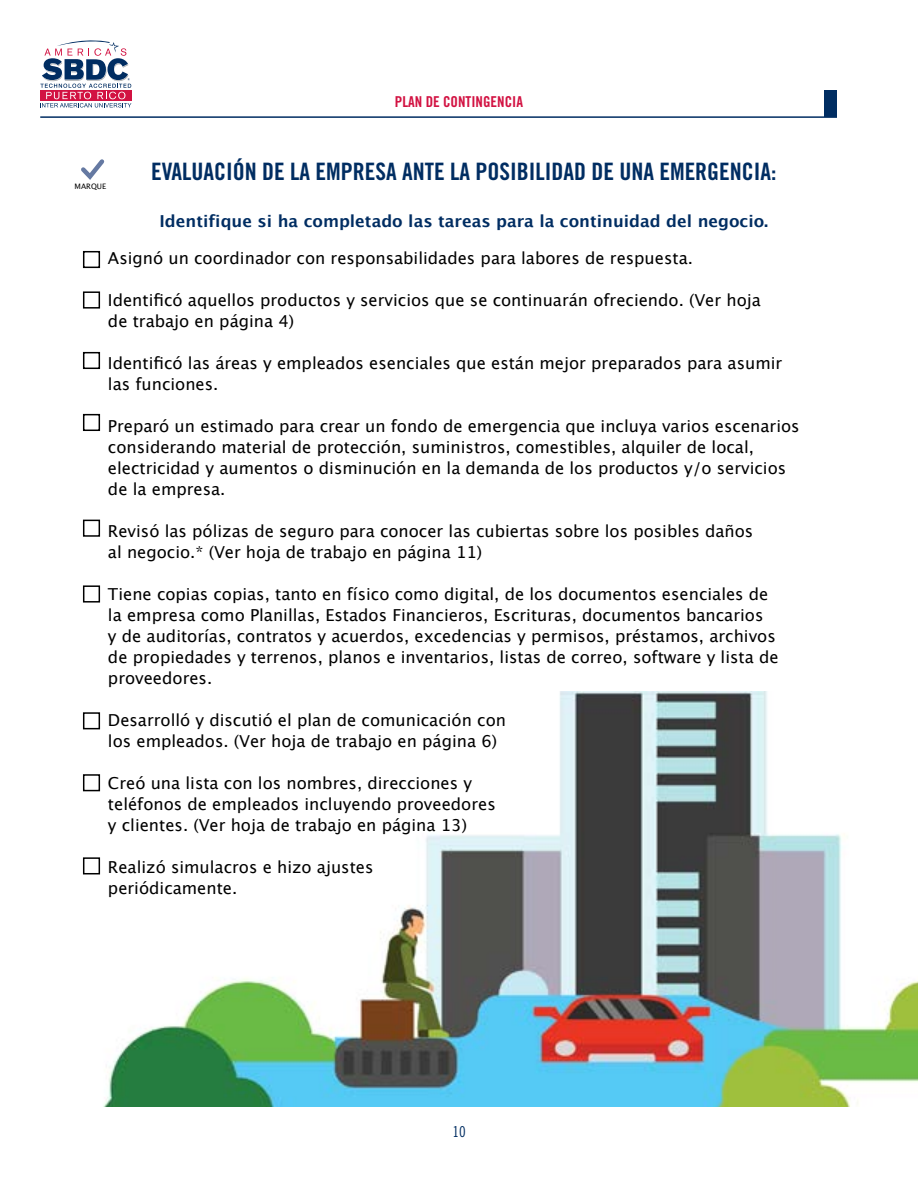
<style>
.page{position:relative;width:918px;height:1188px;background:#fff}
.page>*{position:absolute;margin:0;border:0;box-sizing:border-box;transform-origin:0 0}
.t1{font:24px "Trade Gothic Bold Cond Twenty";color:#002d62}
.t2{font:16.5px/21px "Lucida Grande";color:#000}
.t3{font:700 16.5px "Lucida Grande";color:#002d62}
.t4{font:15px "Trade Gothic Bold Cond Twenty";color:#d21242}
.t5{font:15px "Trade Gothic Cond Eighteen";color:#002d62}
.t6{font:7.5px "Lucida Grande";color:#000}
</style>
<div class="page">
<div style="left:824px;top:90px;width:13px;height:27px;background:#002d62"></div>
<svg style="left:40px;top:40px;width:91px;height:68px"></svg>
<hr style="left:40px;top:116px;width:797px;height:2px;background:#002d62">
<img style="left:82px;top:692px;width:836px;height:415px">
<svg style="left:81px;top:159px;width:24px;height:21px"></svg>
<div style="left:83px;top:291px;width:17px;height:18px;border:2px solid #000"></div>
<div style="left:83px;top:251px;width:17px;height:17px;border:2px solid #000"></div>
<div style="left:83px;top:352px;width:17px;height:17px;border:2px solid #000"></div>
<div style="left:83px;top:414px;width:17px;height:17px;border:2px solid #000"></div>
<div style="left:83px;top:520px;width:17px;height:17px;border:2px solid #000"></div>
<div style="left:83px;top:585px;width:17px;height:18px;border:2px solid #000"></div>
<div style="left:83px;top:712px;width:17px;height:17px;border:2px solid #000"></div>
<div style="left:83px;top:774px;width:17px;height:17px;border:2px solid #000"></div>
<div style="left:83px;top:857px;width:17px;height:17px;border:2px solid #000"></div>
<p class="t4" style="left:395px;top:93px;width:129px">PLAN DE CONTINGENCIA</p>
<h1 class="t1" style="left:151px;top:157px;width:52px">EVALUACIÓN</h1>
<h1 class="t1" style="left:262px;top:157px;width:66px">DE LA EMPRESA</h1>
<h1 class="t1" style="left:402px;top:157px;width:12px">ANTE</h1>
<h1 class="t1" style="left:450px;top:157px;width:36px">LA POSIBI</h1>
<h1 class="t1" style="left:535px;top:157px;width:20px">LIDAD</h1>
<h1 class="t1" style="left:591px;top:157px;width:80px">DEUNA EMERGENCIA</h1>
<h1 class="t1" style="left:771px;top:157px;width:7px">:</h1>
<p class="t3" style="left:160px;top:208px;width:610px">Identifique si ha completado las tareas para la continuidad del negocio.</p>
<p class="t2" style="left:108px;top:248px;width:587px">Asignó un coordinador con responsabilidades para labores de respuesta.</p>
<p class="t2" style="left:108px;top:290px;width:654px">Identificó aquellos productos y servicios que se continuarán ofreciendo. (Ver hoja de trabajo en página 4)</p>
<p class="t2" style="left:108px;top:353px;width:676px">Identificó las áreas y empleados esenciales que están mejor preparados para asumir las funciones.</p>
<p class="t2" style="left:108px;top:416px;width:693px">Preparó un estimado para crear un fondo de emergencia que incluya varios escenarios considerando material de protección, suministros, comestibles, alquiler de local, electricidad y aumentos o disminución en la demanda de los productos y/o servicios de la empresa.</p>
<p class="t2" style="left:108px;top:521px;width:647px">Revisó las pólizas de seguro para conocer las cubiertas sobre los posibles daños al negocio.* (Ver hoja de trabajo en página 11)</p>
<p class="t2" style="left:108px;top:584px;width:672px">Tiene copias copias, tanto en físico como digital, de los documentos esenciales de la empresa como Planillas, Estados Financieros, Escrituras, documentos bancarios<br>y de auditorías, contratos y acuerdos, excedencias y permisos, préstamos, archivos de propiedades y terrenos, planos e inventarios, listas de correo, software y lista de proveedores.</p>
<p class="t2" style="left:108px;top:710px;width:400px">Desarrolló y discutió el plan de comunicación con los empleados. (Ver hoja de trabajo en página 6)</p>
<p class="t2" style="left:108px;top:773px;width:389px">Creó una lista con los nombres, direcciones y teléfonos de empleados incluyendo proveedores y clientes. (Ver hoja de trabajo en página 13)</p>
<p class="t2" style="left:108px;top:857px;width:267px">Realizó simulacros e hizo ajustes periódicamente.</p>
<p class="t6" style="left:75px;top:182px;width:33px">MARQUE</p>
<p class="t5" style="left:452px;top:1123px;width:15px">10</p>
</div>
